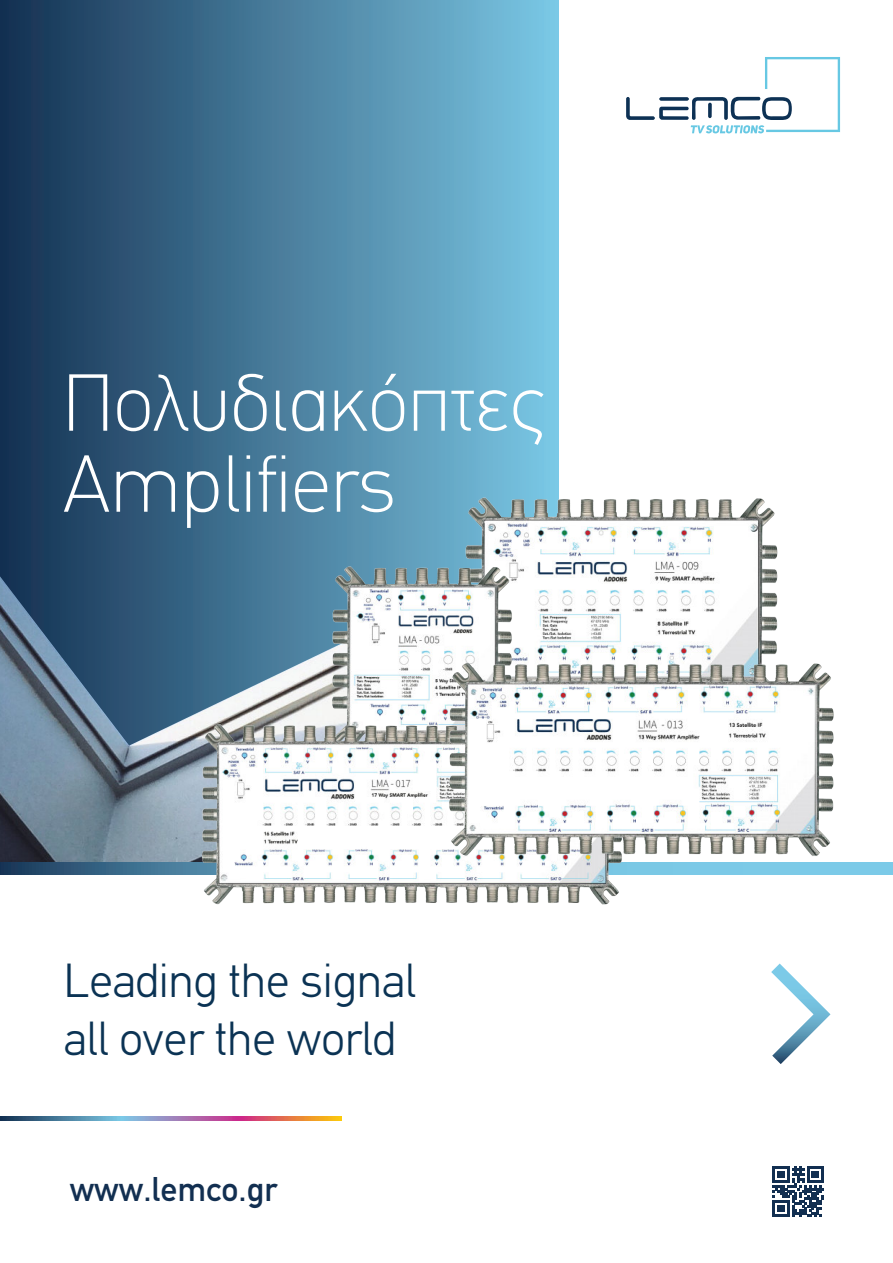
<style>
.page{position:relative;width:893px;height:1263px;background:#fff}
.page>*{position:absolute;margin:0;border:0;box-sizing:border-box;transform-origin:0 0}
.t1{font:100 81px/81px "PF Din Text";color:#fff}
.t2{font:300 48px/57.6px "PF Din Text";color:#0b3354}
.t3{font:500 34.5px "PF Din Text";color:#122f51}
</style>
<div class="page">
<div style="left:0;top:0;width:559px;height:862px;background:linear-gradient(to right,#143052,#7cc8e5)"></div>
<img style="left:0;top:576px;width:319px;height:286px">
<svg style="left:0;top:862px;width:893px;height:12px;background:#4b83a2"></svg>
<svg style="left:0;top:1116px;width:341px;height:5px;background:#967a8c"></svg>
<svg style="left:771px;top:963px;width:59px;height:101px"></svg>
<svg style="left:773px;top:1166px;width:51px;height:51px"></svg>
<svg style="left:626px;top:57px;width:214px;height:76px"></svg>
<img style="left:454px;top:476px;width:324px;height:164px">
<img style="left:319px;top:561px;width:202px;height:151px">
<img style="left:196px;top:712px;width:434px;height:193px">
<img style="left:442px;top:640px;width:408px;height:231px">
<h1 class="t1" style="left:63px;top:363px;width:482px">Πολυδιακόπτες<br>Amplifiers</h1>
<p class="t2" style="left:64px;top:952px;width:354px">Leading the signal all over the world</p>
<p class="t3" style="left:70px;top:1170px;width:209px">www.lemco.gr</p>
</div>
